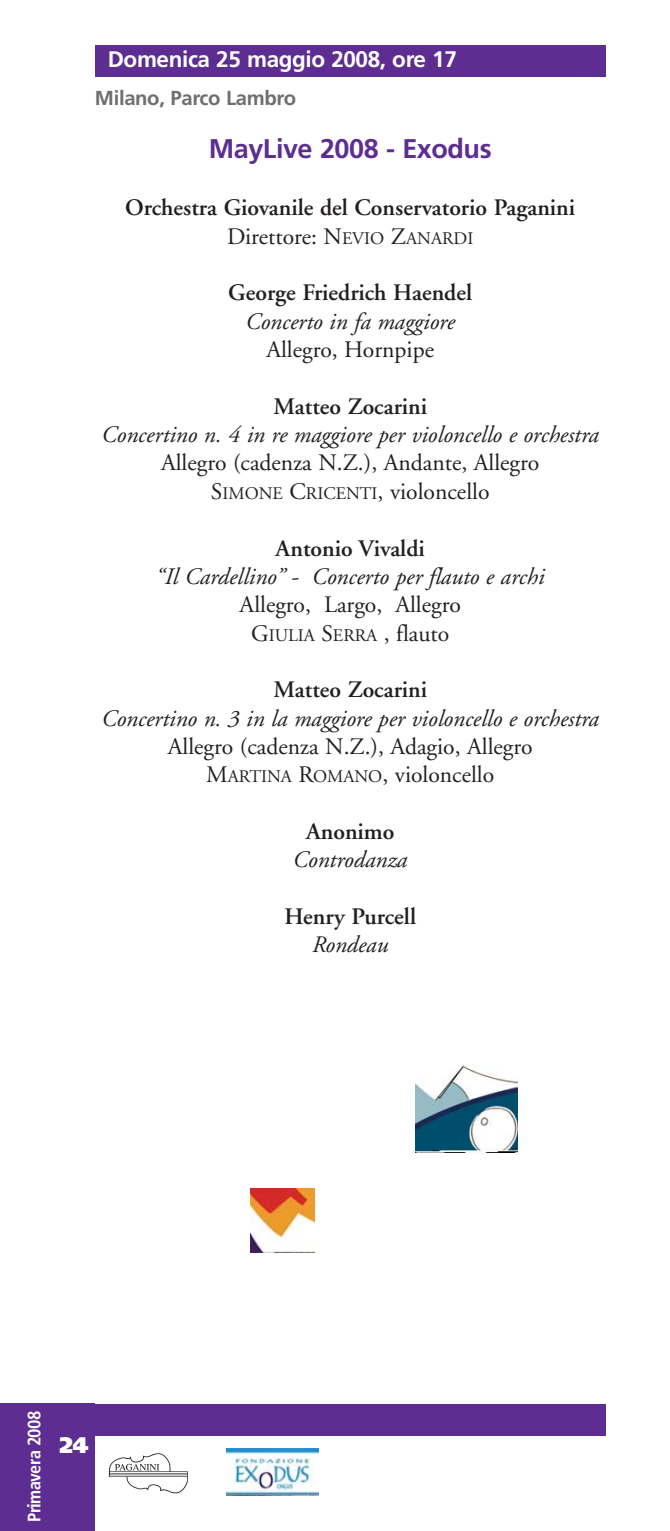
<style>
.page{position:relative;width:670px;height:1531px;background:#fff}
.page>*{position:absolute;margin:0;border:0;box-sizing:border-box;transform-origin:0 0}
.t1{font:700 27px "Frutiger";letter-spacing:-.015em;color:#5e2d91}
.t2{font:23.62px/28.3px "Adobe Garamond";color:#231f20;text-align:center}
.t3{font:italic 23.62px "Adobe Garamond";color:#231f20}
.t4{font:600 23.62px/28.3px "Adobe Garamond";color:#231f20;text-align:center}
.t5{font:700 22.5px "Frutiger";letter-spacing:-.015em;color:#fff}
.t6{font:900 22.5px "Frutiger";color:#fff}
.t7{font:700 20.25px "Frutiger";letter-spacing:-.015em;color:#6d6e70}
.t8{font:700 condensed 18px "Frutiger";letter-spacing:-.03em;color:#fff}
.s1{font-weight:400}
.s2{font-weight:400;font-size:17.78px}
.s3{font-size:17.78px}
</style>
<div class="page">
<div style="left:0;top:1404px;width:95px;height:127px;background:#5e2d91"></div>
<div style="left:95px;top:1404px;width:510px;height:31px;background:#5e2d91"></div>
<div style="left:95px;top:45px;width:510px;height:32px;background:#5e2d91"></div>
<img style="left:108px;top:1453px;width:80px;height:41px">
<img style="left:227px;top:1448px;width:92px;height:47px">
<img style="left:251px;top:1188px;width:63px;height:64px">
<img style="left:415px;top:1064px;width:102px;height:88px">
<p class="t5" style="left:108px;top:50px;width:351px">Domenica 25 maggio 2008, ore 17</p>
<p class="t7" style="left:95px;top:90px;width:202px">Milano, Parco Lambro</p>
<p class="t1" style="left:209px;top:137px;width:284px">MayLive 2008 - Exodus</p>
<p class="t4" style="left:125px;top:196px;width:451px">Orchestra Giovanile del Conservatorio Paganini<br><span class="s1">Direttore: N</span><span class="s2">EVIO</span> <span class="s1">Z</span><span class="s2">ANARDI</span></p>
<p class="t4" style="left:228px;top:281px;width:245px">George Friedrich Haendel</p>
<p class="t3" style="left:245px;top:312px;width:211px">Concerto in fa maggiore</p>
<p class="t2" style="left:266px;top:337px;width:169px">Allegro, Hornpipe</p>
<p class="t4" style="left:273px;top:394px;width:155px">Matteo Zocarini</p>
<p class="t3" style="left:102px;top:425px;width:499px">Concertino n. 4 in re maggiore per violoncello e orchestra</p>
<p class="t2" style="left:161px;top:451px;width:380px">Allegro (cadenza N.Z.), Andante, Allegro<br>S<span class="s3">IMONE</span> C<span class="s3">RICENTI</span>, violoncello</p>
<p class="t4" style="left:275px;top:536px;width:151px">Antonio Vivaldi</p>
<p class="t3" style="left:156px;top:567px;width:390px">“Il Cardellino” - Concerto per flauto e archi</p>
<p class="t2" style="left:240px;top:593px;width:223px">Allegro, Largo, Allegro<br>G<span class="s3">IULIA</span> S<span class="s3">ERRA</span> , flauto</p>
<p class="t4" style="left:273px;top:678px;width:155px">Matteo Zocarini</p>
<p class="t3" style="left:101px;top:708px;width:499px">Concertino n. 3 in la maggiore per violoncello e orchestra</p>
<p class="t2" style="left:168px;top:734px;width:366px">Allegro (cadenza N.Z.), Adagio, Allegro<br>M<span class="s3">ARTINA</span> R<span class="s3">OMANO</span>, violoncello</p>
<p class="t4" style="left:306px;top:819px;width:90px">Anonimo</p>
<p class="t3" style="left:293px;top:850px;width:116px">Controdanza</p>
<p class="t4" style="left:284px;top:904px;width:133px">Henry Purcell</p>
<p class="t3" style="left:312px;top:935px;width:78px">Rondeau</p>
<p class="t8" style="left:27px;top:1522px;width:113px;rotate:-90deg">Primavera 2008</p>
<p class="t6" style="left:59px;top:1435px;width:31px">24</p>
</div>
